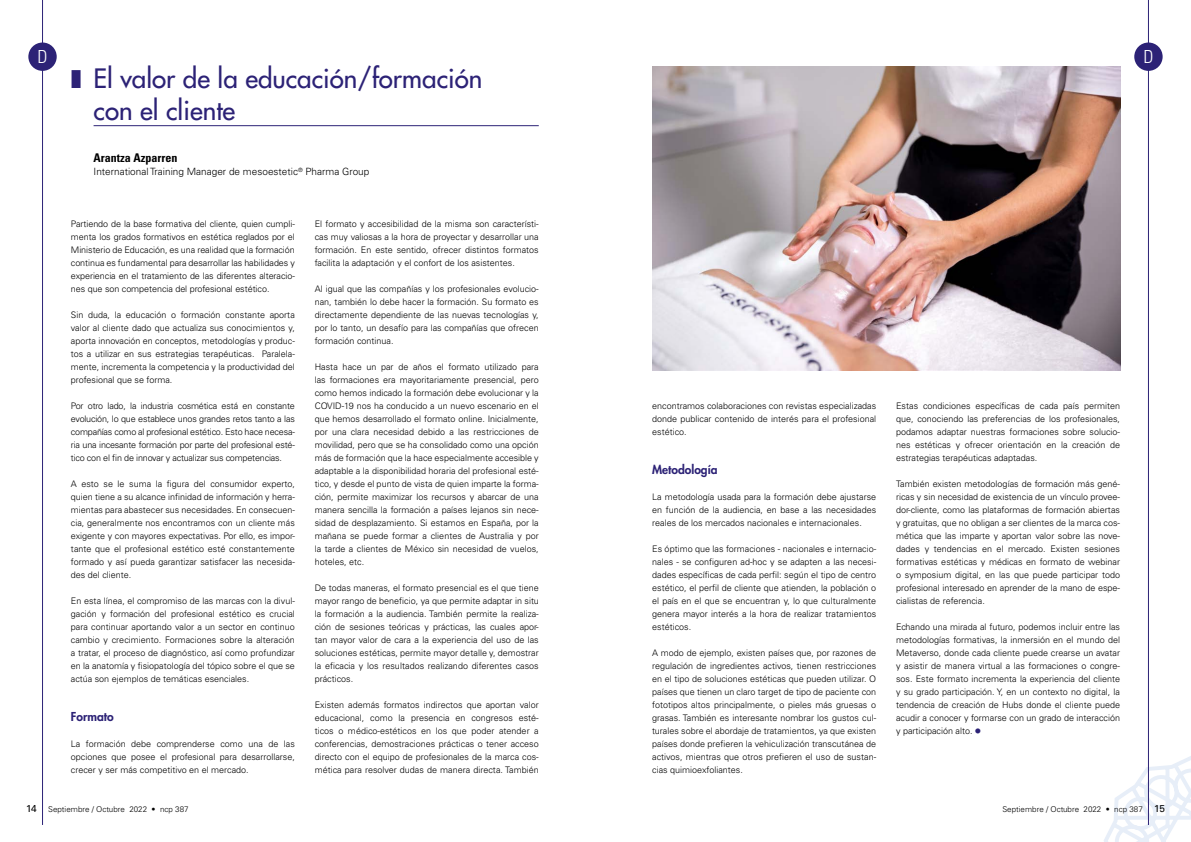
<style>
.page{position:relative;width:1191px;height:842px;background:#fff}
.page>*{position:absolute;margin:0;border:0;box-sizing:border-box;transform-origin:0 0}
.t1{font:500 26px/32px "Futura Std";color:#2c2276}
.t2{font:300 condensed 18px "Univers LT Std";color:#fff}
.t3{font:800 12px "Futura Std";color:#2c2276}
.t4{font:700 condensed 12px "Univers LT Std";color:#000}
.t5{font:300 10px "Univers LT Std";color:#000}
.t6{font:10px "Univers LT Std";color:#000}
.t7{font:300 9px/13px "Univers LT Std";color:#000;text-align:justify}
.t8{font:300 8px "Univers LT Std";color:#000}
.s1{font-size:14px;color:#2c2276}
.s2{font-weight:400;font-size:10px}
</style>
<div class="page">
<svg style="left:1104px;top:756px;width:87px;height:86px"></svg>
<hr style="left:1148px;top:0;width:1px;height:825px;background:#2c2276">
<hr style="left:42px;top:0;width:1px;height:825px;background:#2c2276">
<div style="left:1134px;top:43px;width:28px;height:28px;background:#2c2276;border-radius:50%"></div>
<div style="left:28px;top:43px;width:29px;height:28px;background:#2c2276;border-radius:50%"></div>
<hr style="left:94px;top:125px;width:445px;height:1px;background:#2c2276">
<img style="left:652px;top:66px;width:468px;height:304px">
<h2 class="t2" style="left:38px;top:46px;width:12px">D</h2>
<h1 class="t1" style="left:94px;top:62px;width:390px;text-indent:-23px">❚ El valor de la educación/formación con el cliente</h1>
<h3 class="t4" style="left:94px;top:150px;width:85px">Arantza Azparren</h3>
<p class="t5" style="left:94px;top:165px;width:277px">International Training Manager de mesoestetic<sup>®</sup> Pharma Group</p>
<p class="t7" style="left:71px;top:217px;width:225px">Partiendo de la base formativa del cliente, quien cumpli&shy;menta los grados formativos en estética reglados por el Ministerio de Educación, es una realidad que la formación continua es fundamental para desarrollar las habilidades y experiencia en el tratamiento de las diferentes alteracio&shy;nes que son competencia del profesional estético.</p>
<p class="t7" style="left:71px;top:308px;width:225px">Sin duda, la educación o formación constante aporta valor al cliente dado que actualiza sus conocimientos y, aporta innovación en conceptos, metodologías y produc&shy;tos a utilizar en sus estrategias terapéuticas. Paralela&shy;mente, incrementa la competencia y la productividad del profesional que se forma.</p>
<p class="t7" style="left:71px;top:399px;width:225px">Por otro lado, la industria cosmética está en constante evolución, lo que establece unos grandes retos tanto a las compañías como al profesional estético. Esto hace necesa&shy;ria una incesante formación por parte del profesional esté&shy;tico con el fin de innovar y actualizar sus competencias.</p>
<p class="t7" style="left:71px;top:477px;width:225px">A esto se le suma la figura del consumidor experto, quien tiene a su alcance infinidad de información y herra&shy;mientas para abastecer sus necesidades. En consecuen&shy;cia, generalmente nos encontramos con un cliente más exigente y con mayores expectativas. Por ello, es impor&shy;tante que el profesional estético esté constantemente formado y así pueda garantizar satisfacer las necesida&shy;des del cliente.</p>
<p class="t7" style="left:71px;top:594px;width:225px">En esta línea, el compromiso de las marcas con la divul&shy;gación y formación del profesional estético es crucial para continuar aportando valor a un sector en continuo cambio y crecimiento. Formaciones sobre la alteración a tratar, el proceso de diagnóstico, así como profundizar en la anatomía y fisiopatología del tópico sobre el que se actúa son ejemplos de temáticas esenciales.</p>
<h3 class="t3" style="left:71px;top:709px;width:44px">Formato</h3>
<p class="t7" style="left:71px;top:737px;width:225px">La formación debe comprenderse como una de las opciones que posee el profesional para desarrollarse, crecer y ser más competitivo en el mercado.</p>
<p class="t7" style="left:315px;top:217px;width:225px">El formato y accesibilidad de la misma son característi&shy;cas muy valiosas a la hora de proyectar y desarrollar una formación. En este sentido, ofrecer distintos formatos facilita la adaptación y el confort de los asistentes.</p>
<p class="t7" style="left:315px;top:282px;width:225px">Al igual que las compañías y los profesionales evolucio&shy;nan, también lo debe hacer la formación. Su formato es directamente dependiente de las nuevas tecnologías y, por lo tanto, un desafío para las compañías que ofrecen formación continua.</p>
<p class="t7" style="left:315px;top:360px;width:225px">Hasta hace un par de años el formato utilizado para las formaciones era mayoritariamente presencial, pero como hemos indicado la formación debe evolucionar y la COVID-19 nos ha conducido a un nuevo escenario en el que hemos desarrollado el formato online. Inicialmente, por una clara necesidad debido a las restricciones de movilidad, pero que se ha consolidado como una opción más de formación que la hace especialmente accesible y adaptable a la disponibilidad horaria del profesional esté&shy;tico, y desde el punto de vista de quien imparte la forma&shy;ción, permite maximizar los recursos y abarcar de una manera sencilla la formación a países lejanos sin nece&shy;sidad de desplazamiento. Si estamos en España, por la mañana se puede formar a clientes de Australia y por la tarde a clientes de México sin necesidad de vuelos, hoteles, etc.</p>
<p class="t7" style="left:315px;top:581px;width:225px">De todas maneras, el formato presencial es el que tiene mayor rango de beneficio, ya que permite adaptar in situ la formación a la audiencia. También permite la realiza&shy;ción de sesiones teóricas y prácticas, las cuales apor&shy;tan mayor valor de cara a la experiencia del uso de las soluciones estéticas, permite mayor detalle y, demostrar la eficacia y los resultados realizando diferentes casos prácticos.</p>
<p class="t7" style="left:315px;top:698px;width:225px">Existen además formatos indirectos que aportan valor educacional, como la presencia en congresos esté&shy;ticos o médico-estéticos en los que poder atender a conferencias, demostraciones prácticas o tener acceso directo con el equipo de profesionales de la marca cos&shy;mética para resolver dudas de manera directa. También</p>
<p class="t6" style="left:26px;top:802px;width:12px">14</p>
<p class="t8" style="left:48px;top:804px;width:142px">Septiembre / Octubre 2022 • ncp 387</p>
<h2 class="t2" style="left:1143px;top:46px;width:12px">D</h2>
<p class="t7" style="left:652px;top:399px;width:225px">encontramos colaboraciones con revistas especializadas donde publicar contenido de interés para el profesional estético.</p>
<h3 class="t3" style="left:652px;top:462px;width:67px">Metodología</h3>
<p class="t7" style="left:652px;top:490px;width:225px">La metodología usada para la formación debe ajustarse en función de la audiencia, en base a las necesidades reales de los mercados nacionales e internacionales.</p>
<p class="t7" style="left:652px;top:542px;width:225px">Es óptimo que las formaciones - nacionales e internacio&shy;nales - se configuren ad-hoc y se adapten a las necesi&shy;dades específicas de cada perfil: según el tipo de centro estético, el perfil de cliente que atienden, la población o el país en el que se encuentran y, lo que culturalmente genera mayor interés a la hora de realizar tratamientos estéticos.</p>
<p class="t7" style="left:652px;top:646px;width:225px">A modo de ejemplo, existen países que, por razones de regulación de ingredientes activos, tienen restricciones en el tipo de soluciones estéticas que pueden utilizar. O países que tienen un claro target de tipo de paciente con fototipos altos principalmente, o pieles más gruesas o grasas. También es interesante nombrar los gustos cul&shy;turales sobre el abordaje de tratamientos, ya que existen países donde prefieren la vehiculización transcutánea de activos, mientras que otros prefieren el uso de sustan&shy;cias quimioexfoliantes.</p>
<p class="t7" style="left:896px;top:399px;width:225px">Estas condiciones específicas de cada país permiten que, conociendo las preferencias de los profesionales, podamos adaptar nuestras formaciones sobre solucio&shy;nes estéticas y ofrecer orientación en la creación de estrategias terapéuticas adaptadas.</p>
<p class="t7" style="left:896px;top:477px;width:225px">También existen metodologías de formación más gené&shy;ricas y sin necesidad de existencia de un vínculo provee&shy;dor-cliente, como las plataformas de formación abiertas y gratuitas, que no obligan a ser clientes de la marca cos&shy;mética que las imparte y aportan valor sobre las nove&shy;dades y tendencias en el mercado. Existen sesiones formativas estéticas y médicas en formato de webinar o symposium digital, en las que puede participar todo profesional interesado en aprender de la mano de espe&shy;cialistas de referencia.</p>
<p class="t7" style="left:896px;top:620px;width:225px">Echando una mirada al futuro, podemos incluir entre las metodologías formativas, la inmersión en el mundo del Metaverso, donde cada cliente puede crearse un avatar y asistir de manera virtual a las formaciones o congre&shy;sos. Este formato incrementa la experiencia del cliente y su grado participación. Y, en un contexto no digital, la tendencia de creación de Hubs donde el cliente puede acudir a conocer y formarse con un grado de interacción y participación alto. <span class="s1">•</span></p>
<p class="t8" style="left:1002px;top:804px;width:164px">Septiembre / Octubre 2022 • ncp 387 <span class="s2">15</span></p>
</div>
